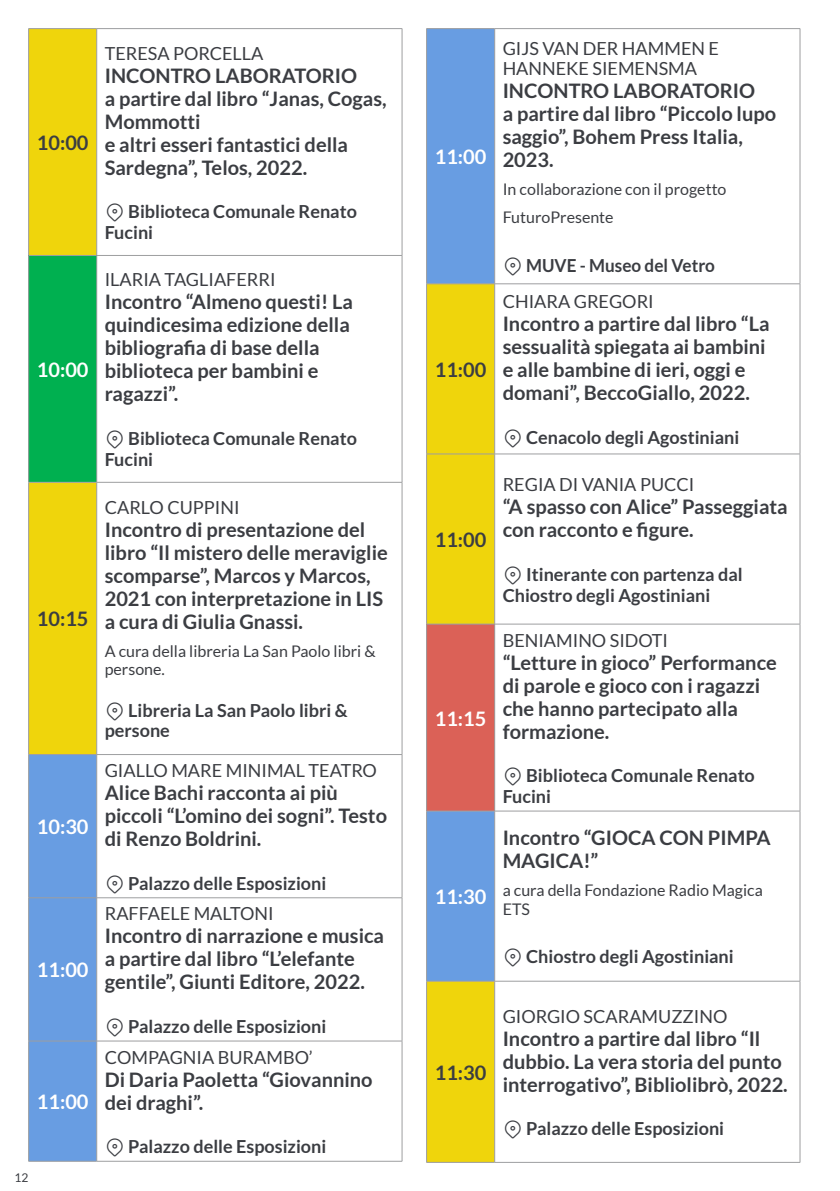
<style>
.page{position:relative;width:840px;height:1191px;background:#fff}
.page>*{position:absolute;margin:0;border:0;box-sizing:border-box;transform-origin:0 0}
.t1{font:700 20px/23px "Lato";color:#3b3d42}
.t2{font:700 20px "Lato";color:#fff}
.t3{font:700 18px/20.8px "Lato";color:#3b3d42}
.t4{font:18px/20.6px "Lato";color:#3b3d42}
.t5{font:700 18px "Lato";color:#3b3d42;scale:.95 1}
.t6{font:16px/18.4px "Lato";color:#3b3d42}
.t7{font:12px "Lato";color:#3b3d42}
</style>
<div class="page">
<div style="left:29px;top:29px;width:67px;height:725px;background:#efd50c"></div>
<div style="left:29px;top:255px;width:68px;height:227px;background:#00b050"></div>
<div style="left:29px;top:755px;width:67px;height:405px;background:#689de2"></div>
<hr style="left:28px;top:28px;width:69px;height:1px;background:#9d9ea0">
<hr style="left:28px;top:29px;width:1px;height:226px;background:#9d9ea0">
<hr style="left:96px;top:29px;width:1px;height:226px;background:#9d9ea0">
<hr style="left:28px;top:482px;width:1px;height:272px;background:#9d9ea0">
<hr style="left:96px;top:482px;width:1px;height:272px;background:#9d9ea0">
<hr style="left:28px;top:754px;width:69px;height:1px;background:#9d9ea0">
<hr style="left:28px;top:755px;width:1px;height:142px;background:#9d9ea0">
<hr style="left:96px;top:755px;width:1px;height:142px;background:#9d9ea0">
<hr style="left:401px;top:29px;width:1px;height:226px;background:#9d9ea0">
<hr style="left:28px;top:255px;width:69px;height:1px;background:#9d9ea0">
<hr style="left:28px;top:256px;width:1px;height:226px;background:#9d9ea0">
<hr style="left:96px;top:256px;width:1px;height:226px;background:#9d9ea0">
<hr style="left:28px;top:482px;width:69px;height:1px;background:#9d9ea0">
<hr style="left:401px;top:256px;width:1px;height:226px;background:#9d9ea0">
<hr style="left:97px;top:28px;width:305px;height:1px;background:#9d9ea0">
<hr style="left:97px;top:255px;width:305px;height:1px;background:#9d9ea0">
<hr style="left:97px;top:482px;width:305px;height:1px;background:#9d9ea0">
<hr style="left:97px;top:754px;width:305px;height:1px;background:#9d9ea0">
<hr style="left:97px;top:897px;width:305px;height:1px;background:#9d9ea0">
<hr style="left:97px;top:1040px;width:305px;height:1px;background:#9d9ea0">
<hr style="left:97px;top:1160px;width:305px;height:1px;background:#9d9ea0">
<hr style="left:401px;top:482px;width:1px;height:272px;background:#9d9ea0">
<hr style="left:401px;top:755px;width:1px;height:142px;background:#9d9ea0">
<hr style="left:28px;top:897px;width:69px;height:1px;background:#9d9ea0">
<hr style="left:28px;top:898px;width:1px;height:142px;background:#9d9ea0">
<hr style="left:96px;top:898px;width:1px;height:142px;background:#9d9ea0">
<hr style="left:28px;top:1040px;width:69px;height:1px;background:#9d9ea0">
<hr style="left:28px;top:1041px;width:1px;height:120px;background:#9d9ea0">
<hr style="left:96px;top:1041px;width:1px;height:120px;background:#9d9ea0">
<hr style="left:28px;top:1160px;width:69px;height:1px;background:#9d9ea0">
<hr style="left:401px;top:898px;width:1px;height:142px;background:#9d9ea0">
<hr style="left:401px;top:1041px;width:1px;height:120px;background:#9d9ea0">
<div style="left:427px;top:29px;width:67px;height:254px;background:#689de2"></div>
<svg style="left:427px;top:284px;width:67px;height:878px;background:#cdc741"></svg>
<div style="left:426px;top:624px;width:68px;height:187px;background:#db6157"></div>
<hr style="left:494px;top:28px;width:305px;height:1px;background:#9d9ea0">
<hr style="left:494px;top:283px;width:305px;height:1px;background:#9d9ea0">
<hr style="left:494px;top:453px;width:305px;height:1px;background:#9d9ea0">
<hr style="left:494px;top:624px;width:305px;height:1px;background:#9d9ea0">
<hr style="left:494px;top:810px;width:305px;height:1px;background:#9d9ea0">
<hr style="left:494px;top:981px;width:305px;height:1px;background:#9d9ea0">
<hr style="left:494px;top:1162px;width:305px;height:1px;background:#9d9ea0">
<hr style="left:426px;top:28px;width:68px;height:1px;background:#9d9ea0">
<hr style="left:426px;top:29px;width:1px;height:254px;background:#9d9ea0">
<hr style="left:494px;top:29px;width:1px;height:254px;background:#9d9ea0">
<hr style="left:426px;top:811px;width:1px;height:170px;background:#9d9ea0">
<hr style="left:494px;top:811px;width:1px;height:170px;background:#9d9ea0">
<hr style="left:426px;top:1162px;width:68px;height:1px;background:#9d9ea0">
<hr style="left:799px;top:29px;width:1px;height:254px;background:#9d9ea0">
<hr style="left:426px;top:283px;width:68px;height:1px;background:#9d9ea0">
<hr style="left:426px;top:284px;width:1px;height:170px;background:#9d9ea0">
<hr style="left:494px;top:284px;width:1px;height:170px;background:#9d9ea0">
<hr style="left:799px;top:284px;width:1px;height:170px;background:#9d9ea0">
<hr style="left:799px;top:454px;width:1px;height:170px;background:#9d9ea0">
<hr style="left:426px;top:453px;width:68px;height:1px;background:#9d9ea0">
<hr style="left:426px;top:454px;width:1px;height:170px;background:#9d9ea0">
<hr style="left:494px;top:454px;width:1px;height:170px;background:#9d9ea0">
<hr style="left:799px;top:624px;width:1px;height:187px;background:#9d9ea0">
<hr style="left:426px;top:624px;width:68px;height:1px;background:#9d9ea0">
<hr style="left:426px;top:624px;width:1px;height:187px;background:#9d9ea0">
<hr style="left:494px;top:624px;width:1px;height:187px;background:#9d9ea0">
<hr style="left:426px;top:810px;width:68px;height:1px;background:#9d9ea0">
<hr style="left:799px;top:811px;width:1px;height:170px;background:#9d9ea0">
<hr style="left:426px;top:981px;width:68px;height:1px;background:#9d9ea0">
<hr style="left:426px;top:981px;width:1px;height:181px;background:#9d9ea0">
<hr style="left:494px;top:981px;width:1px;height:181px;background:#9d9ea0">
<hr style="left:799px;top:981px;width:1px;height:181px;background:#9d9ea0">
<p class="t1" style="left:37px;top:131px;width:53px">10:00</p>
<p class="t2" style="left:37px;top:358px;width:53px">10:00</p>
<p class="t1" style="left:37px;top:607px;width:53px">10:15</p>
<p class="t2" style="left:37px;top:815px;width:53px">10:30</p>
<p class="t2" style="left:37px;top:958px;width:53px">11:00</p>
<p class="t2" style="left:37px;top:1090px;width:53px">11:00</p>
<p class="t7" style="left:14px;top:1170px;width:15px">12</p>
<p class="t4" style="left:105px;top:43px;width:160px">TERESA PORCELLA</p>
<p class="t1" style="left:105px;top:63px;width:283px">INCONTRO LABORATORIO<br>a partire dal libro “Janas, Cogas,<br>Mommotti<br>e altri esseri fantastici della<br>Sardegna”, Telos, 2022.</p>
<p class="t3" style="left:105px;top:201px;width:253px;text-indent:24px">Biblioteca Comunale Renato<br>Fucini</p>
<p class="t4" style="left:105px;top:269px;width:172px">ILARIA TAGLIAFERRI</p>
<p class="t1" style="left:105px;top:290px;width:249px">Incontro “Almeno questi! La quindicesima edizione della bibliografia di base della biblioteca per bambini e ragazzi”.</p>
<p class="t3" style="left:105px;top:428px;width:253px;text-indent:24px">Biblioteca Comunale Renato<br>Fucini</p>
<p class="t4" style="left:105px;top:497px;width:136px">CARLO CUPPINI</p>
<p class="t1" style="left:105px;top:518px;width:284px">Incontro di presentazione del libro “Il mistero delle meraviglie scomparse”, Marcos y Marcos,<br>2021 con interpretazione in LIS a cura di Giulia Gnassi.</p>
<p class="t6" style="left:105px;top:642px;width:272px">A cura della libreria La San Paolo libri &amp; persone.</p>
<p class="t3" style="left:105px;top:699px;width:244px;text-indent:24px">Libreria La San Paolo libri &amp; persone</p>
<p class="t4" style="left:105px;top:760px;width:273px">GIALLO MARE MINIMAL TEATRO</p>
<p class="t1" style="left:105px;top:781px;width:284px">Alice Bachi racconta ai più piccoli “L’omino dei sogni”. Testo di Renzo Boldrini.</p>
<p class="t3" style="left:128px;top:872px;width:199px">Palazzo delle Esposizioni</p>
<p class="t4" style="left:105px;top:903px;width:170px">RAFFAELE MALTONI</p>
<p class="t1" style="left:105px;top:924px;width:281px">Incontro di narrazione e musica a partire dal libro “L’elefante gentile”, Giunti Editore, 2022.</p>
<p class="t3" style="left:128px;top:1015px;width:199px">Palazzo delle Esposizioni</p>
<p class="t4" style="left:105px;top:1046px;width:209px">COMPAGNIA BURAMBO’</p>
<p class="t1" style="left:105px;top:1067px;width:269px">Di Daria Paoletta “Giovannino dei draghi”.</p>
<p class="t3" style="left:128px;top:1136px;width:199px">Palazzo delle Esposizioni</p>
<p class="t2" style="left:434px;top:145px;width:53px">11:00</p>
<p class="t1" style="left:434px;top:358px;width:53px">11:00</p>
<p class="t1" style="left:434px;top:528px;width:53px">11:00</p>
<p class="t2" style="left:434px;top:707px;width:53px">11:15</p>
<p class="t2" style="left:434px;top:885px;width:53px">11:30</p>
<p class="t4" style="left:502px;top:38px;width:218px">GIJS VAN DER HAMMEN E<br>HANNEKE SIEMENSMA</p>
<p class="t1" style="left:502px;top:79px;width:275px">INCONTRO LABORATORIO<br>a partire dal libro “Piccolo lupo saggio”, Bohem Press Italia,<br>2023.</p>
<p class="t6" style="left:502px;top:176px;width:225px;line-height:28px">In collaborazione con il progetto<br>FuturoPresente</p>
<p class="t5" style="left:526px;top:255px;width:200px">MUVE - Museo del Vetro</p>
<p class="t4" style="left:502px;top:291px;width:152px">CHIARA GREGORI</p>
<p class="t1" style="left:502px;top:312px;width:268px">Incontro a partire dal libro “La sessualità spiegata ai bambini e alle bambine di ieri, oggi e domani”, BeccoGiallo, 2022.</p>
<p class="t3" style="left:526px;top:427px;width:214px">Cenacolo degli Agostiniani</p>
<p class="t4" style="left:502px;top:474px;width:193px">REGIA DI VANIA PUCCI</p>
<p class="t1" style="left:502px;top:495px;width:286px">“A spasso con Alice” Passeggiata con racconto e figure.</p>
<p class="t3" style="left:502px;top:563px;width:241px;text-indent:24px">Itinerante con partenza dal<br>Chiostro degli Agostiniani</p>
<p class="t4" style="left:502px;top:629px;width:167px">BENIAMINO SIDOTI</p>
<p class="t1" style="left:502px;top:650px;width:275px">“Letture in gioco” Performance di parole e gioco con i ragazzi che hanno partecipato alla formazione.</p>
<p class="t3" style="left:502px;top:765px;width:253px;text-indent:24px">Biblioteca Comunale Renato<br>Fucini</p>
<p class="t1" style="left:502px;top:826px;width:269px">Incontro “GIOCA CON PIMPA<br>MAGICA!”</p>
<p class="t6" style="left:502px;top:881px;width:261px">a cura della Fondazione Radio Magica<br>ETS</p>
<p class="t3" style="left:526px;top:946px;width:209px">Chiostro degli Agostiniani</p>
<p class="t1" style="left:434px;top:1060px;width:53px">11:30</p>
<p class="t4" style="left:502px;top:1005px;width:226px">GIORGIO SCARAMUZZINO</p>
<p class="t1" style="left:502px;top:1026px;width:286px">Incontro a partire dal libro “Il dubbio. La vera storia del punto interrogativo”, Bibliolibrò, 2022.</p>
<p class="t3" style="left:526px;top:1118px;width:199px">Palazzo delle Esposizioni</p>
</div>
